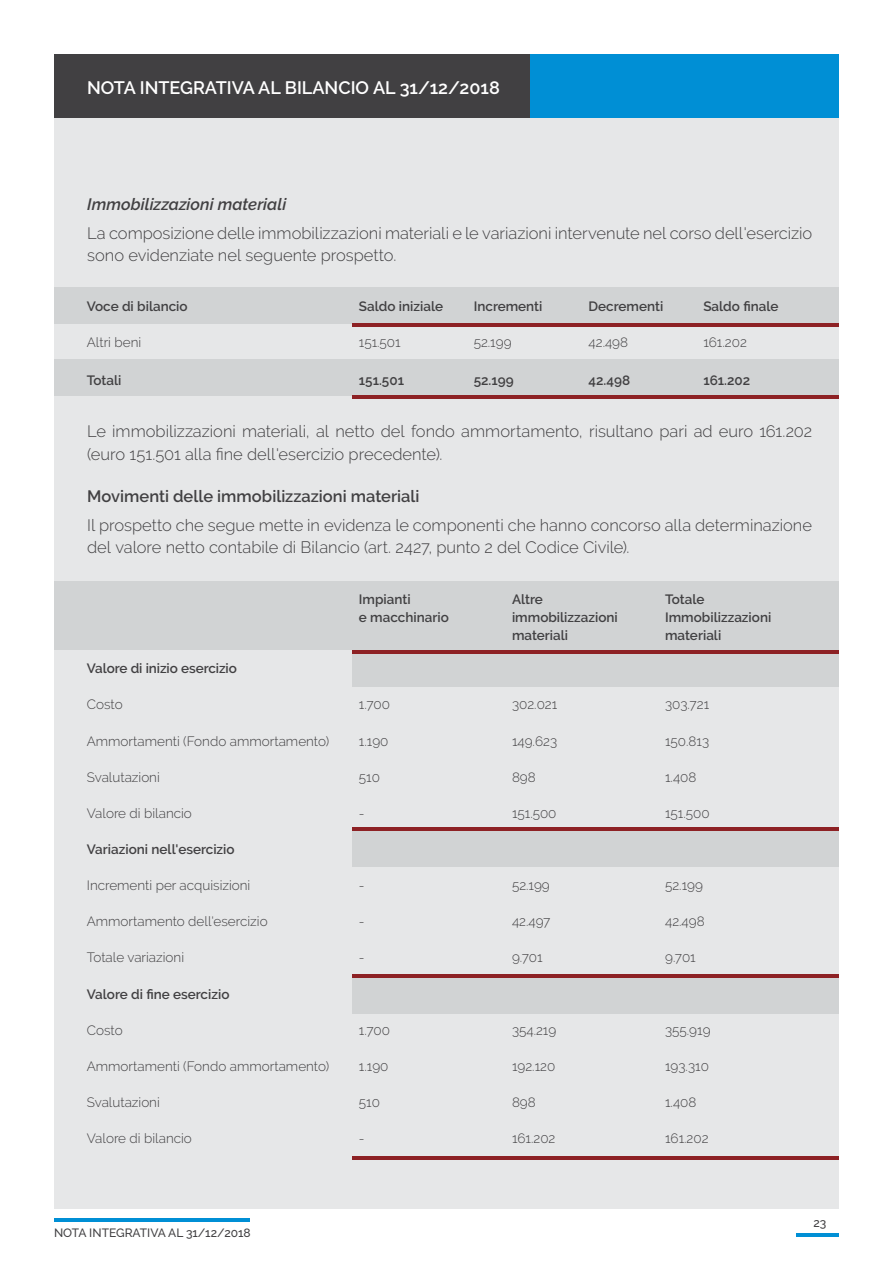
<style>
.page{position:relative;width:893px;height:1263px;background:#fff}
.page>*{position:absolute;margin:0;border:0;box-sizing:border-box;transform-origin:0 0}
.t1{font:600 18px "Raleway";color:#fff}
.t2{font:300 16.5px/22.5px "Raleway";color:#414042}
.t3{font:600 16.5px "Raleway";color:#414042}
.t4{font:italic 600 16.5px "Raleway";letter-spacing:.005em;color:#414042}
.t5{font:300 13.5px "Raleway";color:#414042}
.t6{font:600 13.5px/18px "Raleway";color:#414042}
.t7{font:500 12px "Raleway";color:#414042}
</style>
<div class="page">
<div style="left:54px;top:54px;width:785px;height:1155px;background:#e6e7e8"></div>
<div style="left:353px;top:650px;width:486px;height:36px;background:#d1d3d4"></div>
<div style="left:353px;top:831px;width:486px;height:36px;background:#d1d3d4"></div>
<div style="left:54px;top:581px;width:785px;height:69px;background:#d1d3d4"></div>
<hr style="left:353px;top:650px;width:486px;height:3px;background:#8d2124">
<hr style="left:353px;top:827px;width:486px;height:4px;background:#8d2124">
<hr style="left:353px;top:1156px;width:486px;height:3px;background:#8d2124">
<div style="left:353px;top:978px;width:486px;height:36px;background:#d1d3d4"></div>
<hr style="left:353px;top:974px;width:486px;height:4px;background:#8d2124">
<hr style="left:796px;top:1233px;width:43px;height:3px;background:#008fd5">
<div style="left:54px;top:287px;width:785px;height:37px;background:#d1d3d4"></div>
<div style="left:54px;top:359px;width:785px;height:37px;background:#d1d3d4"></div>
<hr style="left:353px;top:324px;width:486px;height:3px;background:#8d2124">
<hr style="left:353px;top:395px;width:486px;height:4px;background:#8d2124">
<hr style="left:54px;top:1218px;width:196px;height:4px;background:#008fd5">
<div style="left:54px;top:54px;width:785px;height:64px;background:#414042"></div>
<div style="left:531px;top:54px;width:308px;height:64px;background:#008fd5"></div>
<p class="t1" style="left:87px;top:78px;width:414px">Nota i ntegrativa al bi lancio al 31/12/2018</p>
<p class="t1" style="left:480px;top:78px;width:20px">15</p>
<p class="t4" style="left:87px;top:194px;width:201px">Immobilizzazioni materiali</p>
<p class="t2" style="left:87px;top:222px;width:726px">La composizione delle immobilizzazioni materiali e le variazioni intervenute nel corso dell'esercizio sono evidenziate nel seguente prospetto.</p>
<p class="t6" style="left:87px;top:297px;width:102px">Voce di bilancio</p>
<p class="t6" style="left:359px;top:297px;width:86px">Saldo iniziale</p>
<p class="t6" style="left:474px;top:297px;width:70px">Incrementi</p>
<p class="t6" style="left:589px;top:297px;width:76px">Decrementi</p>
<p class="t6" style="left:703px;top:297px;width:77px">Saldo finale</p>
<p class="t5" style="left:87px;top:334px;width:56px">Altri beni</p>
<p class="t5" style="left:359px;top:334px;width:43px">151.501</p>
<p class="t5" style="left:474px;top:334px;width:39px">52.199</p>
<p class="t5" style="left:589px;top:334px;width:41px">42.498</p>
<p class="t5" style="left:703px;top:334px;width:45px">161.202</p>
<p class="t6" style="left:87px;top:371px;width:36px">Totali</p>
<p class="t6" style="left:359px;top:371px;width:47px">151.501</p>
<p class="t6" style="left:474px;top:371px;width:41px">52.199</p>
<p class="t6" style="left:589px;top:371px;width:43px">42.498</p>
<p class="t6" style="left:703px;top:371px;width:48px">161.202</p>
<p class="t2" style="left:87px;top:420px;width:726px">Le immobilizzazioni materiali, al netto del fondo ammortamento, risultano pari ad euro 161.202 (euro 151.501 alla fine dell'esercizio precedente).</p>
<p class="t3" style="left:87px;top:487px;width:334px">Movimenti delle immobilizzazioni materiali</p>
<p class="t2" style="left:87px;top:514px;width:726px">Il prospetto che segue mette in evidenza le componenti che hanno concorso alla determinazione del valore netto contabile di Bilancio (art. 2427, punto 2 del Codice Civile).</p>
<p class="t6" style="left:359px;top:591px;width:91px">Impianti<br>e macchinario</p>
<p class="t6" style="left:512px;top:591px;width:107px">Altre immobilizzazioni materiali</p>
<p class="t6" style="left:665px;top:591px;width:108px">Totale<br>Immobilizzazioni materiali</p>
<p class="t6" style="left:87px;top:659px;width:152px">Valore di inizio esercizio</p>
<p class="t5" style="left:87px;top:697px;width:37px">Costo</p>
<p class="t5" style="left:359px;top:697px;width:33px">1.700</p>
<p class="t5" style="left:512px;top:697px;width:47px">302.021</p>
<p class="t5" style="left:665px;top:697px;width:46px">303.721</p>
<p class="t5" style="left:87px;top:733px;width:244px">Ammortamenti (Fondo ammortamento)</p>
<p class="t5" style="left:359px;top:733px;width:31px">1.190</p>
<p class="t5" style="left:512px;top:733px;width:47px">149.623</p>
<p class="t5" style="left:665px;top:733px;width:46px">150.813</p>
<p class="t5" style="left:87px;top:769px;width:75px">Svalutazioni</p>
<p class="t5" style="left:359px;top:769px;width:23px">510</p>
<p class="t5" style="left:512px;top:769px;width:25px">898</p>
<p class="t5" style="left:665px;top:769px;width:33px">1.408</p>
<p class="t5" style="left:87px;top:805px;width:107px">Valore di bilancio</p>
<p class="t5" style="left:359px;top:805px;width:7px">-</p>
<p class="t5" style="left:512px;top:805px;width:46px">151.500</p>
<p class="t5" style="left:665px;top:805px;width:46px">151.500</p>
<p class="t6" style="left:87px;top:840px;width:149px">Variazioni nell'esercizio</p>
<p class="t5" style="left:87px;top:877px;width:165px">Incrementi per acquisizioni</p>
<p class="t5" style="left:359px;top:877px;width:7px">-</p>
<p class="t5" style="left:512px;top:877px;width:39px">52.199</p>
<p class="t5" style="left:665px;top:877px;width:39px">52.199</p>
<p class="t5" style="left:87px;top:914px;width:182px">Ammortamento dell'esercizio</p>
<p class="t5" style="left:359px;top:914px;width:7px">-</p>
<p class="t5" style="left:512px;top:914px;width:40px">42.497</p>
<p class="t5" style="left:665px;top:914px;width:41px">42.498</p>
<p class="t5" style="left:87px;top:950px;width:99px">Totale variazioni</p>
<p class="t5" style="left:359px;top:950px;width:7px">-</p>
<p class="t5" style="left:512px;top:950px;width:32px">9.701</p>
<p class="t5" style="left:665px;top:950px;width:32px">9.701</p>
<p class="t6" style="left:87px;top:985px;width:144px">Valore di fine esercizio</p>
<p class="t5" style="left:87px;top:1022px;width:37px">Costo</p>
<p class="t5" style="left:359px;top:1022px;width:33px">1.700</p>
<p class="t5" style="left:512px;top:1022px;width:46px">354.219</p>
<p class="t5" style="left:665px;top:1022px;width:47px">355.919</p>
<p class="t5" style="left:87px;top:1058px;width:244px">Ammortamenti (Fondo ammortamento)</p>
<p class="t5" style="left:359px;top:1058px;width:31px">1.190</p>
<p class="t5" style="left:512px;top:1058px;width:45px">192.120</p>
<p class="t5" style="left:665px;top:1058px;width:45px">193.310</p>
<p class="t5" style="left:87px;top:1094px;width:75px">Svalutazioni</p>
<p class="t5" style="left:359px;top:1094px;width:23px">510</p>
<p class="t5" style="left:512px;top:1094px;width:25px">898</p>
<p class="t5" style="left:665px;top:1094px;width:33px">1.408</p>
<p class="t5" style="left:87px;top:1130px;width:107px">Valore di bilancio</p>
<p class="t5" style="left:359px;top:1130px;width:7px">-</p>
<p class="t5" style="left:512px;top:1130px;width:45px">161.202</p>
<p class="t5" style="left:665px;top:1130px;width:45px">161.202</p>
<p class="t7" style="left:54px;top:1226px;width:198px">N OTA INTEGRATIVA AL 31/12/2018</p>
<p class="t7" style="left:813px;top:1216px;width:14px">23</p>
</div>
